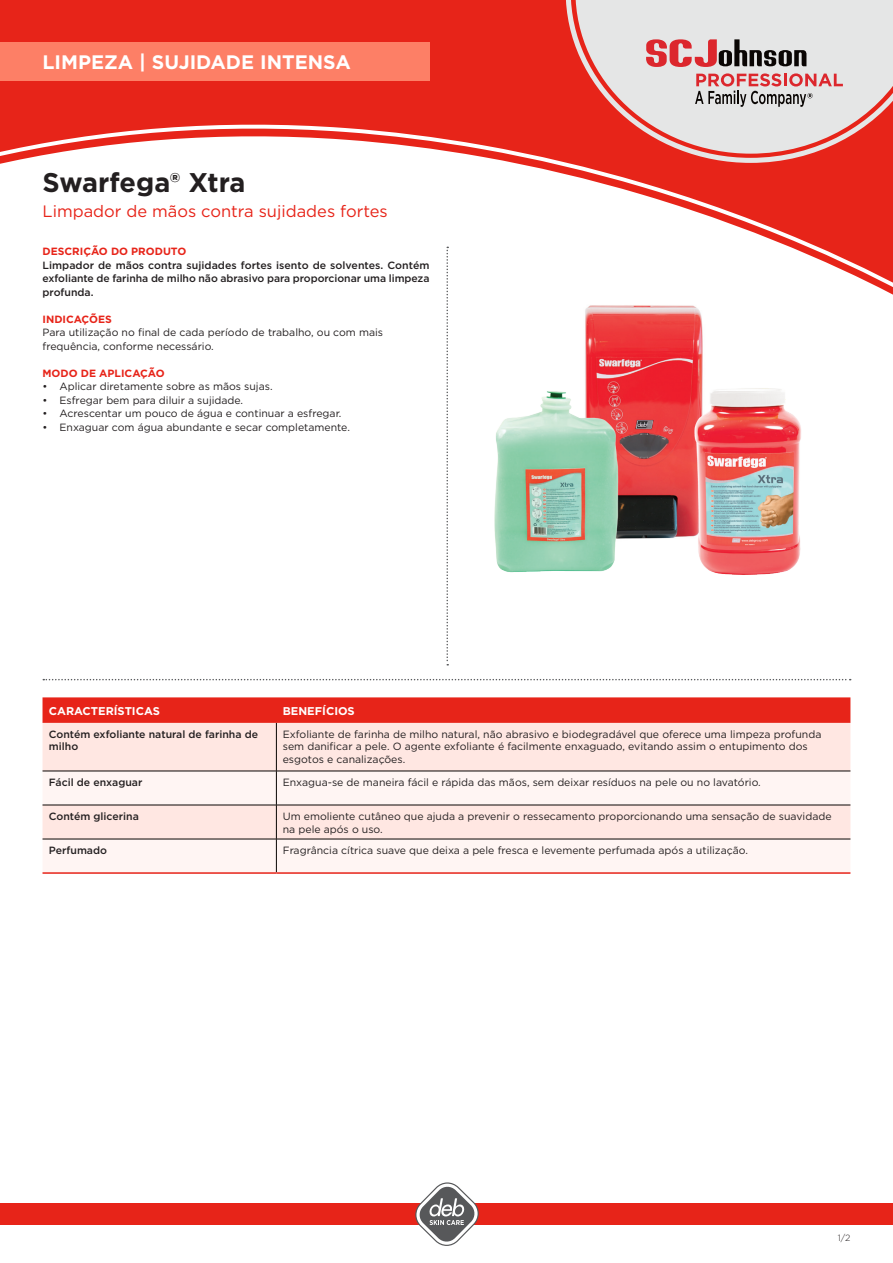
<style>
.page{position:relative;width:893px;height:1263px;background:#fff}
.page>*{position:absolute;margin:0;border:0;box-sizing:border-box;transform-origin:0 0}
.t1{font:700 27px "Gotham";letter-spacing:-.005em;color:#231f20}
.t2{font:700 19.5px "Gotham";color:#fff}
._08_Copy_Prokyon_8_7{font:16.5px "Gotham";color:#e72419}
.t3{font:700 11.25px "Gotham";color:#fff}
.t4{font:10.5px/12.8px "Gotham";color:#231f20}
._08_Subline_Prokyon{font:500 10.5px/13.5px "Gotham";color:#231f20;text-align:justify}
.t5{font:700 10.5px "Gotham";color:#e72419}
.t6{font:300 9px "Gotham";color:#231f20}
</style>
<div class="page">
<div style="left:0;top:0;width:566px;height:119px;background:#e72419"></div>
<svg style="left:0;top:119px;width:893px;height:176px"></svg>
<svg style="left:566px;top:0;width:327px;height:163px;background:#e64339"></svg>
<svg style="left:575px;top:0;width:318px;height:154px;background:#e5bfbd"></svg>
<svg style="left:646px;top:39px;width:161px;height:28px;background:#b28687"></svg>
<svg style="left:695px;top:73px;width:148px;height:34px;background:#cbabac"></svg>
<div style="left:0;top:43px;width:429px;height:38px;background:#fd7f66"></div>
<div style="left:0;top:1203px;width:893px;height:22px;background:#e72419"></div>
<svg style="left:415px;top:1182px;width:64px;height:64px"></svg>
<svg style="left:43px;top:697px;width:807px;height:26px;background:#e7281d"></svg>
<div style="left:43px;top:723px;width:807px;height:48px;background:#ffe7e2"></div>
<svg style="left:43px;top:772px;width:807px;height:100px;fill:#fff5f3"></svg>
<hr style="left:276px;top:839px;width:1px;height:33px;background:#0a0604">
<hr style="left:276px;top:723px;width:1px;height:48px;background:#0a0604">
<hr style="left:276px;top:805px;width:1px;height:34px;background:#0a0604">
<hr style="left:43px;top:872px;width:233px;height:2px;background:#e72419">
<hr style="left:276px;top:872px;width:574px;height:2px;background:#e72419">
<hr style="left:43px;top:771px;width:233px;height:1px;background:#0a0604">
<hr style="left:43px;top:805px;width:233px;height:1px;background:#0a0604">
<hr style="left:276px;top:771px;width:1px;height:34px;background:#0a0604">
<hr style="left:276px;top:771px;width:574px;height:1px;background:#0a0604">
<hr style="left:276px;top:805px;width:574px;height:1px;background:#0a0604">
<hr style="left:43px;top:839px;width:233px;height:1px;background:#0a0604">
<hr style="left:276px;top:839px;width:574px;height:1px;background:#0a0604">
<img style="left:585px;top:305px;width:118px;height:234px">
<img style="left:494px;top:381px;width:135px;height:192px">
<svg style="left:446px;top:247px;width:2px;height:418px"></svg>
<svg style="left:43px;top:679px;width:808px;height:1px"></svg>
<img style="left:688px;top:382px;width:113px;height:193px">
<p class="t2" style="left:43px;top:49px;width:310px">LIMPEZA | SUJIDADE INTENSA</p>
<p class="t1" style="left:43px;top:164px;width:204px">Swarfega® Xtra</p>
<p class="_08_Copy_Prokyon_8_7" style="left:43px;top:201px;width:347px">Limpador de mãos contra sujidades fortes</p>
<p class="t5" style="left:43px;top:244px;width:145px">DESCRIÇÃO DO PRODUTO</p>
<p class="_08_Subline_Prokyon" style="left:43px;top:258px;width:388px">Limpador de mãos contra sujidades fortes isento de solventes. Contém exfoliante de farinha de milho não abrasivo para proporcionar uma limpeza profunda.</p>
<p class="t5" style="left:43px;top:312px;width:71px">INDICAÇÕES</p>
<p class="t4" style="left:43px;top:325px;width:342px;line-height:13.5px">Para utilização no final de cada período de trabalho, ou com mais frequência, conforme necessário.</p>
<p class="t5" style="left:43px;top:366px;width:124px">MODO DE APLICAÇÃO</p>
<p class="t4" style="left:43px;top:380px;width:232px">• Aplicar diretamente sobre as mãos sujas.</p>
<p class="t4" style="left:43px;top:393px;width:202px">• Esfregar bem para diluir a sujidade.</p>
<p class="t4" style="left:43px;top:407px;width:301px">• Acrescentar um pouco de água e continuar a esfregar.</p>
<p class="t4" style="left:43px;top:420px;width:309px">• Enxaguar com água abundante e secar completamente.</p>
<p class="t3" style="left:49px;top:703px;width:113px">CARACTERÍSTICAS</p>
<p class="t3" style="left:283px;top:703px;width:74px">BENEFÍCIOS</p>
<p class="_08_Subline_Prokyon" style="left:49px;top:727px;width:211px;line-height:12.8px">Contém exfoliante natural de farinha de milho</p>
<p class="t4" style="left:283px;top:727px;width:540px">Exfoliante de farinha de milho natural, não abrasivo e biodegradável que oferece uma limpeza profunda sem danificar a pele. O agente exfoliante é facilmente enxaguado, evitando assim o entupimento dos esgotos e canalizações.</p>
<p class="_08_Subline_Prokyon" style="left:49px;top:775px;width:95px">Fácil de enxaguar</p>
<p class="t4" style="left:283px;top:775px;width:480px">Enxagua-se de maneira fácil e rápida das mãos, sem deixar resíduos na pele ou no lavatório.</p>
<p class="_08_Subline_Prokyon" style="left:49px;top:809px;width:91px">Contém glicerina</p>
<p class="t4" style="left:283px;top:809px;width:550px">Um emoliente cutâneo que ajuda a prevenir o ressecamento proporcionando uma sensação de suavidade na pele após o uso.</p>
<p class="_08_Subline_Prokyon" style="left:49px;top:843px;width:60px">Perfumado</p>
<p class="t4" style="left:283px;top:843px;width:467px">Fragrância cítrica suave que deixa a pele fresca e levemente perfumada após a utilização.</p>
<p class="t6" style="left:838px;top:1232px;width:14px">1/2</p>
</div>
